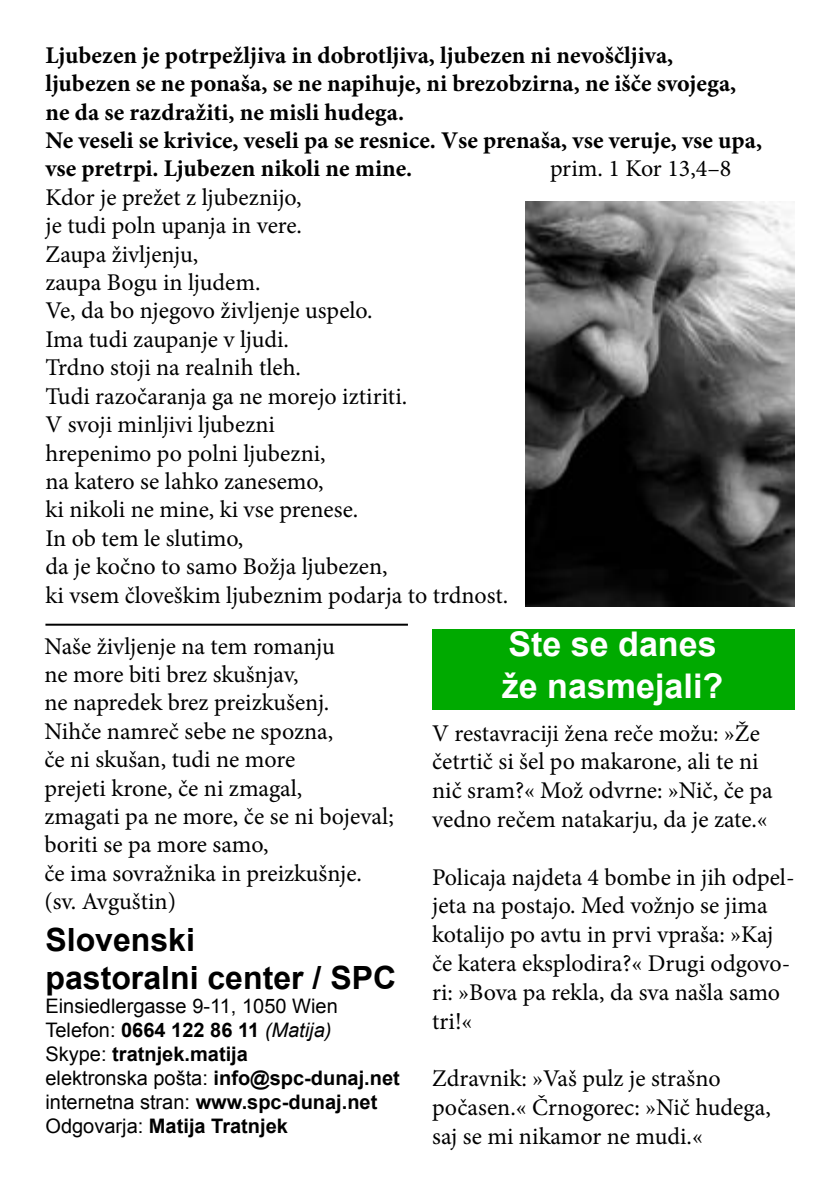
<style>
.page{position:relative;width:840px;height:1191px;background:#fff}
.page>*{position:absolute;margin:0;border:0;box-sizing:border-box;transform-origin:0 0}
.t1{font:700 34px/42px "Arial";color:#fff}
.t2{font:700 32px/38.4px "Arial";color:#000}
.t3{font:24px/28.4px "Minion Pro";color:#000}
.t4{font:700 24px/28.4px "Minion Pro";color:#000}
.t5{font:20px/24px "Arial";color:#000}
.s1{font-weight:700}
.s2{font-style:italic}
</style>
<div class="page">
<div style="left:432px;top:629px;width:362px;height:80px;background:#0a0"></div>
<hr style="left:45px;top:623px;width:363px;height:2px;background:#000">
<img style="left:525px;top:201px;width:268px;height:406px">
<p class="t4" style="left:45px;top:41px;width:717px">Ljubezen je potrpežljiva in dobrotljiva, ljubezen ni nevoščljiva, ljubezen se ne ponaša, se ne napihuje, ni brezobzirna, ne išče svojega, ne da se razdražiti, ne misli hudega.<br>Ne veseli se krivice, veseli pa se resnice. Vse prenaša, vse veruje, vse upa, vse pretrpi. Ljubezen nikoli ne mine.</p>
<p class="t3" style="left:549px;top:155px;width:183px">prim. 1 Kor 13,4–8</p>
<p class="t3" style="left:45px;top:183px;width:464px">Kdor je prežet z ljubeznijo,<br>je tudi poln upanja in vere.<br>Zaupa življenju,<br>zaupa Bogu in ljudem.<br>Ve, da bo njegovo življenje uspelo.<br>Ima tudi zaupanje v ljudi.<br>Trdno stoji na realnih tleh.<br>Tudi razočaranja ga ne morejo iztiriti.<br>V svoji minljivi ljubezni<br>hrepenimo po polni ljubezni,<br>na katero se lahko zanesemo,<br>ki nikoli ne mine, ki vse prenese.<br>In ob tem le slutimo,<br>da je kočno to samo Božja ljubezen,<br>ki vsem človeškim ljubeznim podarja to trdnost.</p>
<p class="t3" style="left:44px;top:632px;width:350px">Naše življenje na tem romanju<br>ne more biti brez skušnjav,<br>ne napredek brez preizkušenj.<br>Nihče namreč sebe ne spozna,<br>če ni skušan, tudi ne more<br>prejeti krone, če ni zmagal,<br>zmagati pa ne more, če se ni bojeval; boriti se pa more samo,<br>če ima sovražnika in preizkušnje. (sv. Avguštin)</p>
<h1 class="t1" style="left:501px;top:624px;width:223px">Ste se danes že nasmejali?</h1>
<p class="t3" style="left:432px;top:718px;width:342px">V restavraciji žena reče možu: »Že četrtič si šel po makarone, ali te ni nič sram?« Mož odvrne: »Nič, če pa vedno rečem natakarju, da je zate.«</p>
<p class="t3" style="left:432px;top:862px;width:364px">Policaja najdeta 4 bombe in jih odpel&shy;jeta na postajo. Med vožnjo se jima kotalijo po avtu in prvi vpraša: »Kaj če katera eksplodira?« Drugi odgovo&shy;ri: »Bova pa rekla, da sva našla samo tri!«</p>
<h2 class="t2" style="left:45px;top:921px;width:352px">Slovenski<br>pastoralni center / SPC</h2>
<p class="t5" style="left:45px;top:994px;width:356px">Einsiedlergasse 9-11, 1050 Wien Telefon: <span class="s1">0664 122 86 11</span> <span class="s2">(Matija)<br></span>Skype: <span class="s1">tratnjek.matija<br></span>elektronska pošta: <span class="s1">info@spc-dunaj.net </span>internetna stran: <span class="s1">www.spc-dunaj.net </span>Odgovarja: <span class="s1">Matija Tratnjek</span></p>
<p class="t3" style="left:432px;top:1064px;width:340px">Zdravnik: »Vaš pulz je strašno počasen.« Črnogorec: »Nič hudega, saj se mi nikamor ne mudi.«</p>
</div>
